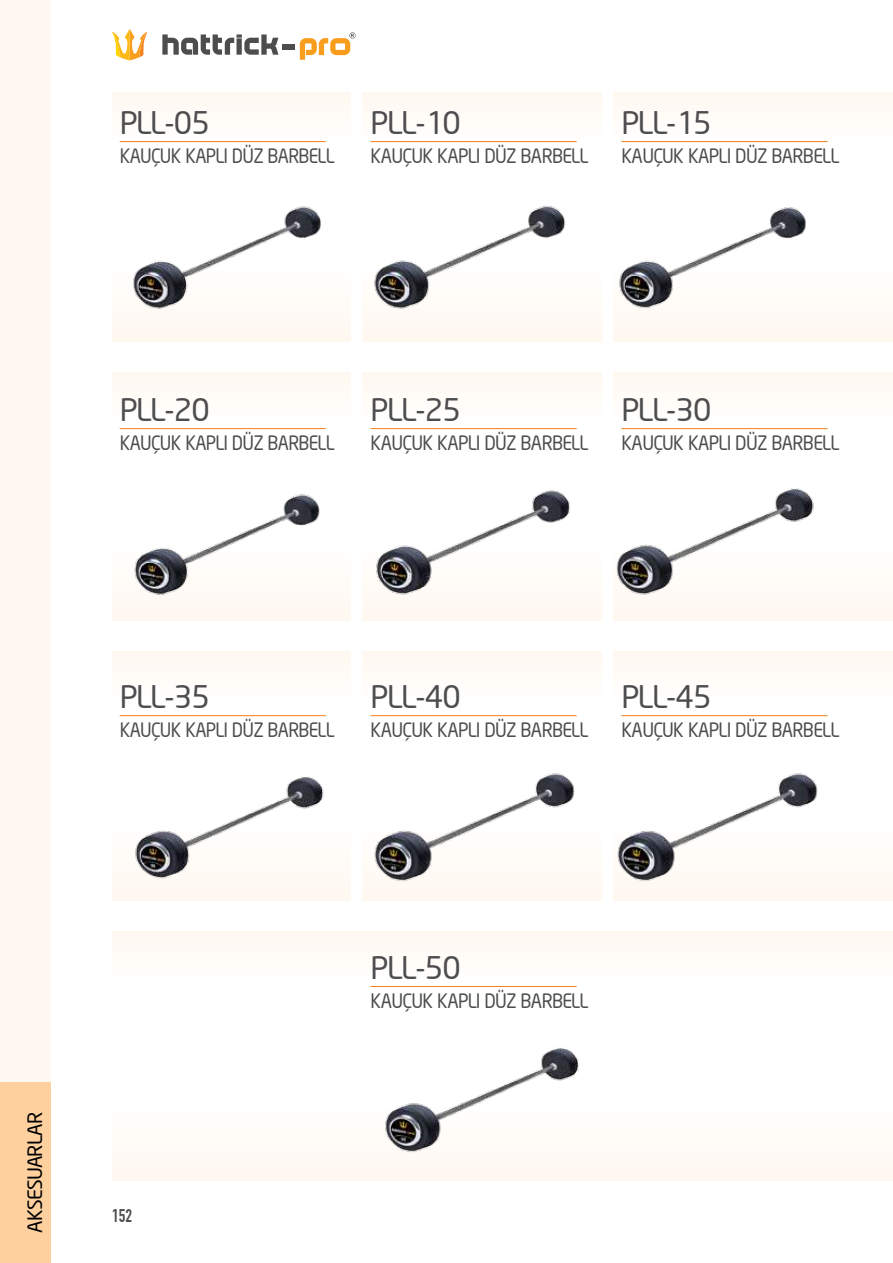
<style>
.page{position:relative;width:893px;height:1263px;background:#fff}
.page>*{position:absolute;margin:0;border:0;box-sizing:border-box;transform-origin:0 0}
.t1{font:30.6px "Neo Sans";color:#4d4d4f}
.t2{font:19.5px "Neo Sans";color:#4d4d4f;scale:.91 1}
.t3{font:19.5px "Neo Sans";color:#4d4d4f;scale:.9 1}
.t4{font:19.5px "Neo Sans";color:#000}
.t5{font:700 18px "DIN Condensed";color:#4d4d4f}
</style>
<div class="page">
<svg style="left:162px;top:34px;width:116px;height:21px"></svg>
<svg style="left:112px;top:29px;width:35px;height:31px"></svg>
<div style="left:283px;top:45px;width:12px;height:5px;background:#4d4d4f"></div>
<svg style="left:300px;top:32px;width:56px;height:28px"></svg>
<div style="left:0;top:0;width:51px;height:1263px;background:#fff8f1"></div>
<div style="left:0;top:1082px;width:51px;height:181px;background:#fed09e"></div>
<div style="left:112px;top:651px;width:238px;height:248px;background:linear-gradient(to right,#fffdfb,#fffdfb)"></div>
<div style="left:363px;top:651px;width:238px;height:248px;background:linear-gradient(to right,#fffdfb,#fffdfb)"></div>
<div style="left:614px;top:651px;width:279px;height:248px;background:linear-gradient(to right,#fffdfa,#fffdfb)"></div>
<div style="left:112px;top:932px;width:238px;height:249px;background:linear-gradient(to bottom,#fffefd,#fffcf9)"></div>
<div style="left:295px;top:932px;width:374px;height:249px;background:#fffffe"></div>
<div style="left:614px;top:932px;width:279px;height:249px;background:linear-gradient(to right,#fffdfb,#fffdfb)"></div>
<hr style="left:120px;top:141px;width:206px;height:1px;background:#f58220">
<hr style="left:120px;top:428px;width:206px;height:1px;background:#f58220">
<hr style="left:120px;top:715px;width:206px;height:1px;background:#f58220">
<hr style="left:371px;top:141px;width:206px;height:1px;background:#f58220">
<hr style="left:371px;top:428px;width:206px;height:1px;background:#f58220">
<hr style="left:371px;top:715px;width:206px;height:1px;background:#f58220">
<hr style="left:371px;top:986px;width:206px;height:1px;background:#f58220">
<hr style="left:621px;top:141px;width:206px;height:1px;background:#f58220">
<hr style="left:621px;top:428px;width:206px;height:1px;background:#f58220">
<hr style="left:621px;top:715px;width:206px;height:1px;background:#f58220">
<img style="left:133px;top:206px;width:188px;height:103px">
<img style="left:614px;top:488px;width:206px;height:110px">
<img style="left:374px;top:205px;width:191px;height:104px">
<img style="left:128px;top:767px;width:207px;height:118px">
<img style="left:619px;top:207px;width:187px;height:102px">
<img style="left:371px;top:767px;width:206px;height:118px">
<img style="left:128px;top:494px;width:207px;height:104px">
<img style="left:614px;top:767px;width:206px;height:118px">
<img style="left:371px;top:490px;width:206px;height:108px">
<img style="left:385px;top:1047px;width:194px;height:106px">
<h1 class="t1" style="left:120px;top:104px;width:91px">PLL-05</h1>
<p class="t3" style="left:120px;top:144px;width:239px">KAUÇUK KAPLI DÜZ BARBELL</p>
<h1 class="t1" style="left:371px;top:104px;width:91px">PLL-10</h1>
<p class="t2" style="left:371px;top:144px;width:240px">KAUÇUK KAPLI DÜZ BARBELL</p>
<h1 class="t1" style="left:621px;top:104px;width:91px">PLL-15</h1>
<p class="t2" style="left:621px;top:144px;width:240px">KAUÇUK KAPLI DÜZ BARBELL</p>
<h1 class="t1" style="left:120px;top:391px;width:91px">PLL-20</h1>
<p class="t3" style="left:120px;top:431px;width:239px">KAUÇUK KAPLI DÜZ BARBELL</p>
<h1 class="t1" style="left:371px;top:391px;width:91px">PLL-25</h1>
<p class="t2" style="left:371px;top:431px;width:240px">KAUÇUK KAPLI DÜZ BARBELL</p>
<h1 class="t1" style="left:621px;top:391px;width:91px">PLL-30</h1>
<p class="t2" style="left:621px;top:431px;width:240px">KAUÇUK KAPLI DÜZ BARBELL</p>
<h1 class="t1" style="left:120px;top:678px;width:91px">PLL-35</h1>
<p class="t3" style="left:120px;top:718px;width:239px">KAUÇUK KAPLI DÜZ BARBELL</p>
<h1 class="t1" style="left:371px;top:678px;width:91px">PLL-40</h1>
<p class="t2" style="left:371px;top:718px;width:240px">KAUÇUK KAPLI DÜZ BARBELL</p>
<h1 class="t1" style="left:621px;top:678px;width:91px">PLL-45</h1>
<p class="t2" style="left:621px;top:718px;width:240px">KAUÇUK KAPLI DÜZ BARBELL</p>
<p class="t4" style="left:23px;top:1233px;width:121px;rotate:-90deg">AKSESUARLAR</p>
<p class="t5" style="left:112px;top:1205px;width:22px">152</p>
<h1 class="t1" style="left:371px;top:949px;width:91px">PLL-50</h1>
<p class="t2" style="left:371px;top:989px;width:240px">KAUÇUK KAPLI DÜZ BARBELL</p>
</div>
